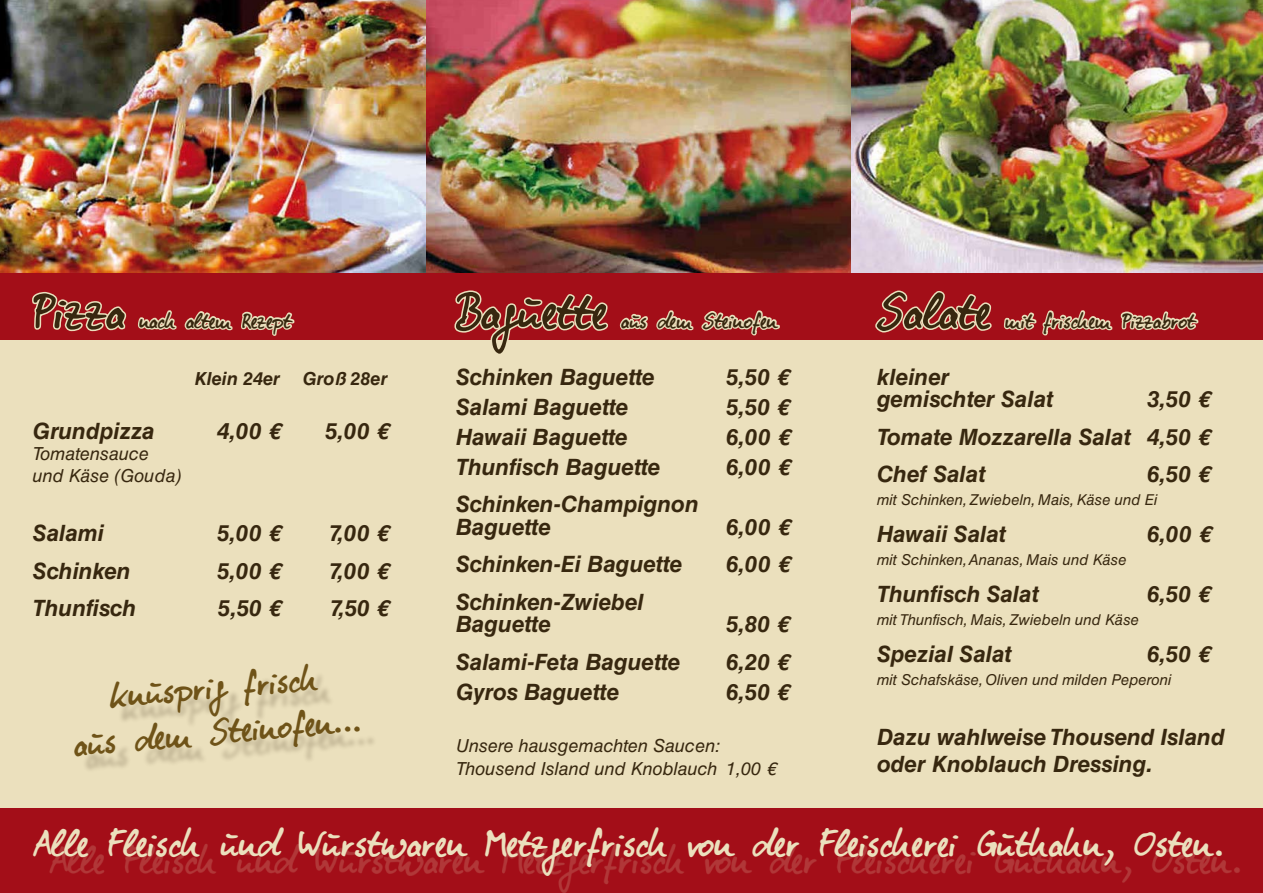
<style>
.page{position:relative;width:1263px;height:893px;background:#ebe0bd}
.page>*{position:absolute;margin:0;border:0;box-sizing:border-box;transform-origin:0 0}
.t1{font:52.5px "Elisabethvonelm";color:#37270f}
.t2{font:40.5px "Elisabethvonelm";color:#ebe0bd}
.t3{font:37.5px/45px "Elisabethvonelm";color:#6f5318;text-align:center}
.t4{font:italic 700 22.5px/22.5px "Helvetica LT Std";color:#37270f}
.t5{font:22.5px "Elisabethvonelm";color:#37270f}
.t6{font:italic 18px/22.5px "Helvetica LT Std";color:#37270f}
.t7{font:italic 700 18px "Helvetica LT Std";color:#37270f}
.t8{font:italic 15px "Helvetica LT Std";color:#37270f}
</style>
<div class="page">
<div style="left:0;top:0;width:1263px;height:340px;background:#a30e18"></div>
<div style="left:0;top:808px;width:1263px;height:85px;background:#a30e18"></div>
<img style="left:0;top:0;width:1263px;height:272px">
<img style="left:453px;top:138px;width:344px;height:202px">
<svg style="left:875px;top:290px;width:324px;height:46px"></svg>
<div style="left:43px;top:833px;width:1220px;height:60px;background:#ebe0bd;opacity:.2"></div>
<img style="left:30px;top:233px;width:366px;height:103px">
<div style="left:82px;top:672px;width:295px;height:102px;background:#37270f;opacity:.25"></div>
<h1 class="t1" style="left:33px;top:279px;width:94px">Pizza</h1>
<p class="t5" style="left:139px;top:307px;width:153px">nach altem Rezept</p>
<p class="t7" style="left:195px;top:367px;width:87px">Klein 24er</p>
<p class="t7" style="left:303px;top:367px;width:86px">Groß 28er</p>
<p class="t4" style="left:33px;top:419px;width:123px">Grundpizza</p>
<p class="t4" style="left:217px;top:419px;width:65px">4,00 €</p>
<p class="t4" style="left:325px;top:419px;width:65px">5,00 €</p>
<p class="t6" style="left:33px;top:443px;width:150px;line-height:21.6px">Tomatensauce und Käse (Gouda)</p>
<p class="t4" style="left:33px;top:522px;width:73px">Salami</p>
<p class="t4" style="left:217px;top:522px;width:65px">5,00 €</p>
<p class="t4" style="left:329px;top:522px;width:61px">7,00 €</p>
<p class="t4" style="left:33px;top:559px;width:99px">Schinken</p>
<p class="t4" style="left:217px;top:559px;width:65px">5,00 €</p>
<p class="t4" style="left:329px;top:559px;width:61px">7,00 €</p>
<p class="t4" style="left:33px;top:597px;width:105px">Thunfisch</p>
<p class="t4" style="left:218px;top:597px;width:64px">5,50 €</p>
<p class="t4" style="left:330px;top:597px;width:60px">7,50 €</p>
<h3 class="t3" style="left:69px;top:680px;width:290px;rotate:-5deg">knusprig frisch<br>aus dem Steinofen...</h3>
<h1 class="t1" style="left:456px;top:279px;width:153px">Baguette</h1>
<p class="t5" style="left:621px;top:307px;width:157px">aus dem Steinofen</p>
<p class="t4" style="left:456px;top:365px;width:200px">Schinken Baguette</p>
<p class="t4" style="left:726px;top:365px;width:64px">5,50 €</p>
<p class="t4" style="left:456px;top:395px;width:174px">Salami Baguette</p>
<p class="t4" style="left:726px;top:395px;width:64px">5,50 €</p>
<p class="t4" style="left:456px;top:425px;width:173px">Hawaii Baguette</p>
<p class="t4" style="left:726px;top:425px;width:65px">6,00 €</p>
<p class="t4" style="left:456px;top:455px;width:206px">Thunfisch Baguette</p>
<p class="t4" style="left:726px;top:455px;width:65px">6,00 €</p>
<p class="t4" style="left:456px;top:493px;width:244px">Schinken-Champignon<br>Baguette</p>
<p class="t4" style="left:726px;top:515px;width:65px">6,00 €</p>
<p class="t4" style="left:456px;top:553px;width:228px">Schinken-Ei Baguette</p>
<p class="t4" style="left:726px;top:553px;width:65px">6,00 €</p>
<p class="t4" style="left:456px;top:590px;width:189px">Schinken-Zwiebel<br>Baguette</p>
<p class="t4" style="left:726px;top:613px;width:64px">5,80 €</p>
<p class="t4" style="left:456px;top:650px;width:226px">Salami-Feta Baguette</p>
<p class="t4" style="left:726px;top:650px;width:64px">6,20 €</p>
<p class="t4" style="left:456px;top:680px;width:165px">Gyros Baguette</p>
<p class="t4" style="left:726px;top:680px;width:64px">6,50 €</p>
<p class="t6" style="left:456px;top:735px;width:322px">Unsere hausgemachten Saucen:<br>Thousend Island und Knoblauch 1,00 €</p>
<h1 class="t1" style="left:877px;top:279px;width:115px">Salate</h1>
<p class="t5" style="left:1005px;top:307px;width:191px">mit frischem Pizzabrot</p>
<p class="t4" style="left:877px;top:365px;width:178px">kleiner gemischter Salat</p>
<p class="t4" style="left:877px;top:380px;width:334px;line-height:37.5px;text-align:justify;text-indent:270px">3,50 € Tomate Mozzarella Salat 4,50 € Chef Salat</p>
<p class="t4" style="left:1147px;top:463px;width:64px">6,50 €</p>
<p class="t8" style="left:877px;top:491px;width:282px">mit Schinken, Zwiebeln, Mais, Käse und Ei</p>
<p class="t4" style="left:877px;top:523px;width:131px">Hawaii Salat</p>
<p class="t4" style="left:1147px;top:523px;width:65px">6,00 €</p>
<p class="t8" style="left:877px;top:551px;width:251px">mit Schinken, Ananas, Mais und Käse</p>
<p class="t4" style="left:877px;top:583px;width:164px">Thunfisch Salat</p>
<p class="t4" style="left:1147px;top:583px;width:64px">6,50 €</p>
<p class="t8" style="left:877px;top:611px;width:264px">mit Thunfisch, Mais, Zwiebeln und Käse</p>
<p class="t4" style="left:877px;top:643px;width:137px">Spezial Salat</p>
<p class="t4" style="left:1147px;top:643px;width:64px">6,50 €</p>
<p class="t8" style="left:877px;top:671px;width:296px">mit Schafskäse, Oliven und milden Peperoni</p>
<p class="t4" style="left:877px;top:723px;width:349px;line-height:27px">Dazu wahlweise Thousend Island oder Knoblauch Dressing.</p>
<h2 class="t2" style="left:34px;top:818px;width:1192px">Alle Fleisch und Wurstwaren Metzgerfrisch von der Fleischerei Guthahn, Osten.</h2>
</div>
